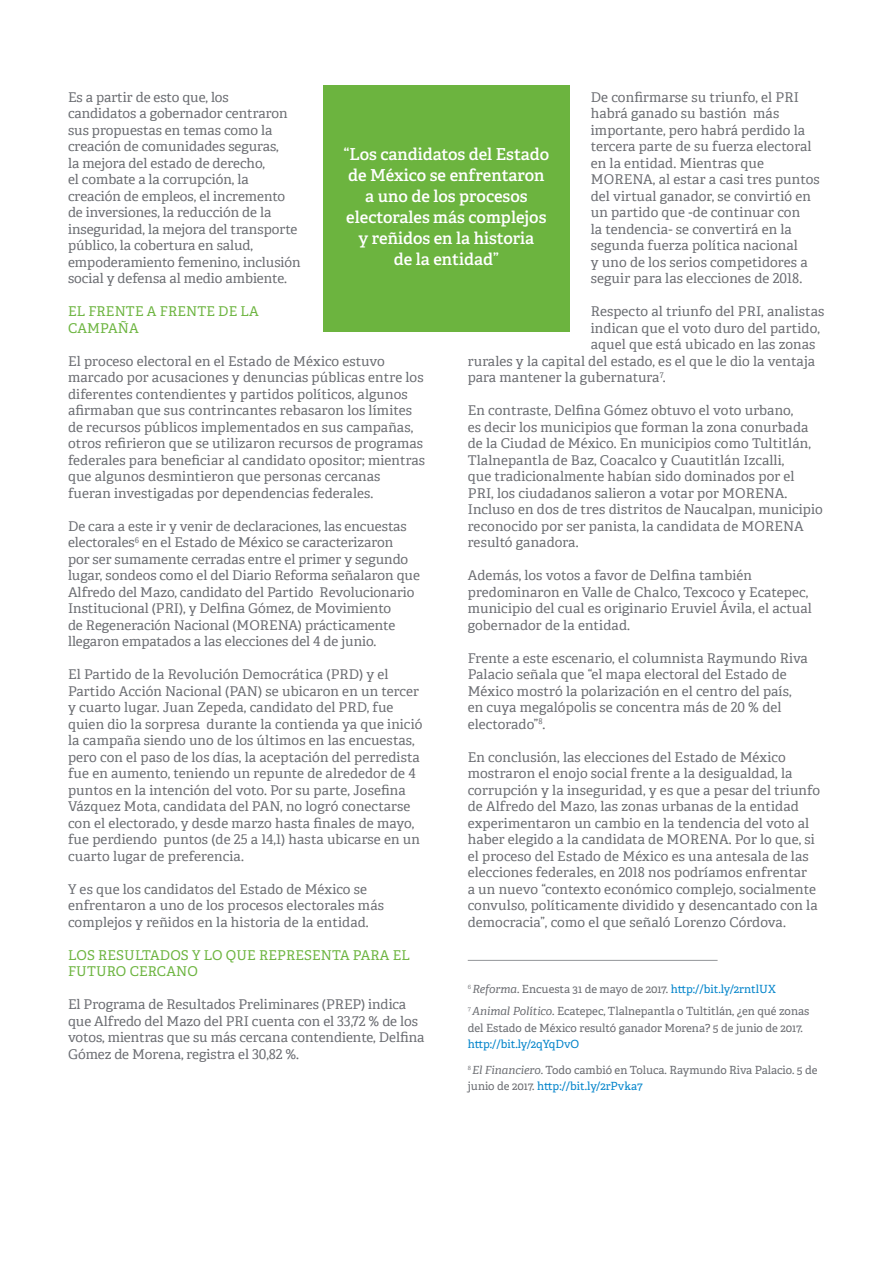
<style>
.page{position:relative;width:893px;height:1263px;background:#fff}
.page>*{position:absolute;margin:0;border:0;box-sizing:border-box;transform-origin:0 0}
.Destacado_cuadrado_v{font:600 16.5px/21px "Adelle";color:#fff;text-align:center}
.texto_corrido{font:13.5px/16.5px "Adelle";letter-spacing:.005em;color:#6a6c71}
.Subtítulo{font:13.5px/16.5px "Adelle";letter-spacing:.01em;color:#6cb43f}
.texto_corrido-2{font:11.25px/16.5px "Adelle";color:#6a6c71}
.s1{font-style:italic}
.s2{color:#0083ca}
</style>
<div class="page">
<div style="left:323px;top:85px;width:246px;height:247px;background:#6cb43f"></div>
<hr style="left:468px;top:960px;width:250px;height:1px;background:#939598">
<p class="texto_corrido" style="left:591px;top:88px;width:230px">De confirmarse su triunfo, el PRI habrá ganado su bastión más importante, pero habrá perdido la tercera parte de su fuerza electoral en la entidad. Mientras que MORENA, al estar a casi tres puntos del virtual ganador, se convirtió en un partido que -de continuar con<br>la tendencia- se convertirá en la segunda fuerza política nacional<br>y uno de los serios competidores a seguir para las elecciones de 2018.</p>
<p class="texto_corrido" style="left:591px;top:302px;width:235px">Respecto al triunfo del PRI, analistas</p>
<p class="texto_corrido" style="left:591px;top:319px;width:231px">indican que el voto duro del partido,</p>
<p class="texto_corrido" style="left:591px;top:335px;width:226px">aquel que está ubicado en las zonas</p>
<p class="texto_corrido" style="left:468px;top:352px;width:349px">rurales y la capital del estado, es el que le dio la ventaja</p>
<p class="texto_corrido" style="left:468px;top:368px;width:199px">para mantener la gubernatura<sup>7</sup>.</p>
<p class="texto_corrido" style="left:468px;top:401px;width:357px">En contraste, Delfina Gómez obtuvo el voto urbano,<br>es decir los municipios que forman la zona conurbada de la Ciudad de México. En municipios como Tultitlán, Tlalnepantla de Baz, Coacalco y Cuautitlán Izcalli,<br>que tradicionalmente habían sido dominados por el PRI, los ciudadanos salieron a votar por MORENA.<br>Incluso en dos de tres distritos de Naucalpan, municipio reconocido por ser panista, la candidata de MORENA resultó ganadora.</p>
<p class="texto_corrido" style="left:468px;top:566px;width:346px">Además, los votos a favor de Delfina también predominaron en Valle de Chalco, Texcoco y Ecatepec, municipio del cual es originario Eruviel Ávila, el actual gobernador de la entidad.</p>
<p class="texto_corrido" style="left:468px;top:649px;width:342px">Frente a este escenario, el columnista Raymundo Riva Palacio señala que “el mapa electoral del Estado de México mostró la polarización en el centro del país, en cuya megalópolis se concentra más de 20 % del electorado”<sup>8</sup>.</p>
<p class="texto_corrido" style="left:468px;top:748px;width:354px">En conclusión, las elecciones del Estado de México mostraron el enojo social frente a la desigualdad, la corrupción y la inseguridad, y es que a pesar del triunfo de Alfredo del Mazo, las zonas urbanas de la entidad experimentaron un cambio en la tendencia del voto al haber elegido a la candidata de MORENA. Por lo que, si el proceso del Estado de México es una antesala de las elecciones federales, en 2018 nos podríamos enfrentar<br>a un nuevo “contexto económico complejo, socialmente convulso, políticamente dividido y desencantado con la democracia”, como el que señaló Lorenzo Córdova.</p>
<p class="texto_corrido" style="left:68px;top:88px;width:234px">Es a partir de esto que, los candidatos a gobernador centraron sus propuestas en temas como la creación de comunidades seguras,<br>la mejora del estado de derecho,<br>el combate a la corrupción, la creación de empleos, el incremento de inversiones, la reducción de la inseguridad, la mejora del transporte público, la cobertura en salud, empoderamiento femenino, inclusión social y defensa al medio ambiente.</p>
<p class="Subtítulo" style="left:68px;top:302px;width:192px">EL FRENTE A FRENTE DE LA<br>CAMPAÑA</p>
<p class="texto_corrido" style="left:68px;top:352px;width:359px">El proceso electoral en el Estado de México estuvo marcado por acusaciones y denuncias públicas entre los diferentes contendientes y partidos políticos, algunos afirmaban que sus contrincantes rebasaron los límites de recursos públicos implementados en sus campañas, otros refirieron que se utilizaron recursos de programas federales para beneficiar al candidato opositor; mientras que algunos desmintieron que personas cercanas fueran investigadas por dependencias federales.</p>
<p class="texto_corrido" style="left:68px;top:517px;width:353px">De cara a este ir y venir de declaraciones, las encuestas electorales<sup>6</sup> en el Estado de México se caracterizaron<br>por ser sumamente cerradas entre el primer y segundo lugar, sondeos como el del Diario Reforma señalaron que Alfredo del Mazo, candidato del Partido Revolucionario Institucional (PRI), y Delfina Gómez, de Movimiento<br>de Regeneración Nacional (MORENA) prácticamente llegaron empatados a las elecciones del 4 de junio.</p>
<p class="texto_corrido" style="left:68px;top:665px;width:356px">El Partido de la Revolución Democrática (PRD) y el Partido Acción Nacional (PAN) se ubicaron en un tercer y cuarto lugar. Juan Zepeda, candidato del PRD, fue quien dio la sorpresa durante la contienda ya que inició la campaña siendo uno de los últimos en las encuestas, pero con el paso de los días, la aceptación del perredista fue en aumento, teniendo un repunte de alrededor de 4 puntos en la intención del voto. Por su parte, Josefina Vázquez Mota, candidata del PAN, no logró conectarse con el electorado, y desde marzo hasta finales de mayo, fue perdiendo puntos (de 25 a 14,1) hasta ubicarse en un cuarto lugar de preferencia.</p>
<p class="texto_corrido" style="left:68px;top:880px;width:317px">Y es que los candidatos del Estado de México se enfrentaron a uno de los procesos electorales más complejos y reñidos en la historia de la entidad.</p>
<p class="Subtítulo" style="left:68px;top:946px;width:343px">LOS RESULTADOS Y LO QUE REPRESENTA PARA EL<br>FUTURO CERCANO</p>
<p class="texto_corrido" style="left:68px;top:995px;width:358px">El Programa de Resultados Preliminares (PREP) indica que Alfredo del Mazo del PRI cuenta con el 33,72 % de los votos, mientras que su más cercana contendiente, Delfina Gómez de Morena, registra el 30,82 %.</p>
<p class="Destacado_cuadrado_v" style="left:343px;top:143px;width:207px">“Los candidatos del Estado de México se enfrentaron a uno de los procesos electorales más complejos y reñidos en la historia<br>de la entidad”</p>
<p class="texto_corrido-2" style="left:468px;top:980px;width:310px"><sup>6</sup> <span class="s1">Reforma</span>. Encuesta 31 de mayo de 2017. <span class="s2">http://bit.ly/2rntlUX</span></p>
<p class="texto_corrido-2" style="left:468px;top:1002px;width:343px"><sup>7</sup> <span class="s1">Animal Político</span>. Ecatepec, Tlalnepantla o Tultitlán, ¿en qué zonas del Estado de México resultó ganador Morena? 5 de junio de 2017. <span class="s2">http://bit.ly/2qYqDvO</span></p>
<p class="texto_corrido-2" style="left:468px;top:1061px;width:351px"><sup>8</sup> <span class="s1">El Financiero</span>. Todo cambió en Toluca. Raymundo Riva Palacio. 5 de junio de 2017. <span class="s2">http://bit.ly/2rPvka7</span></p>
</div>
